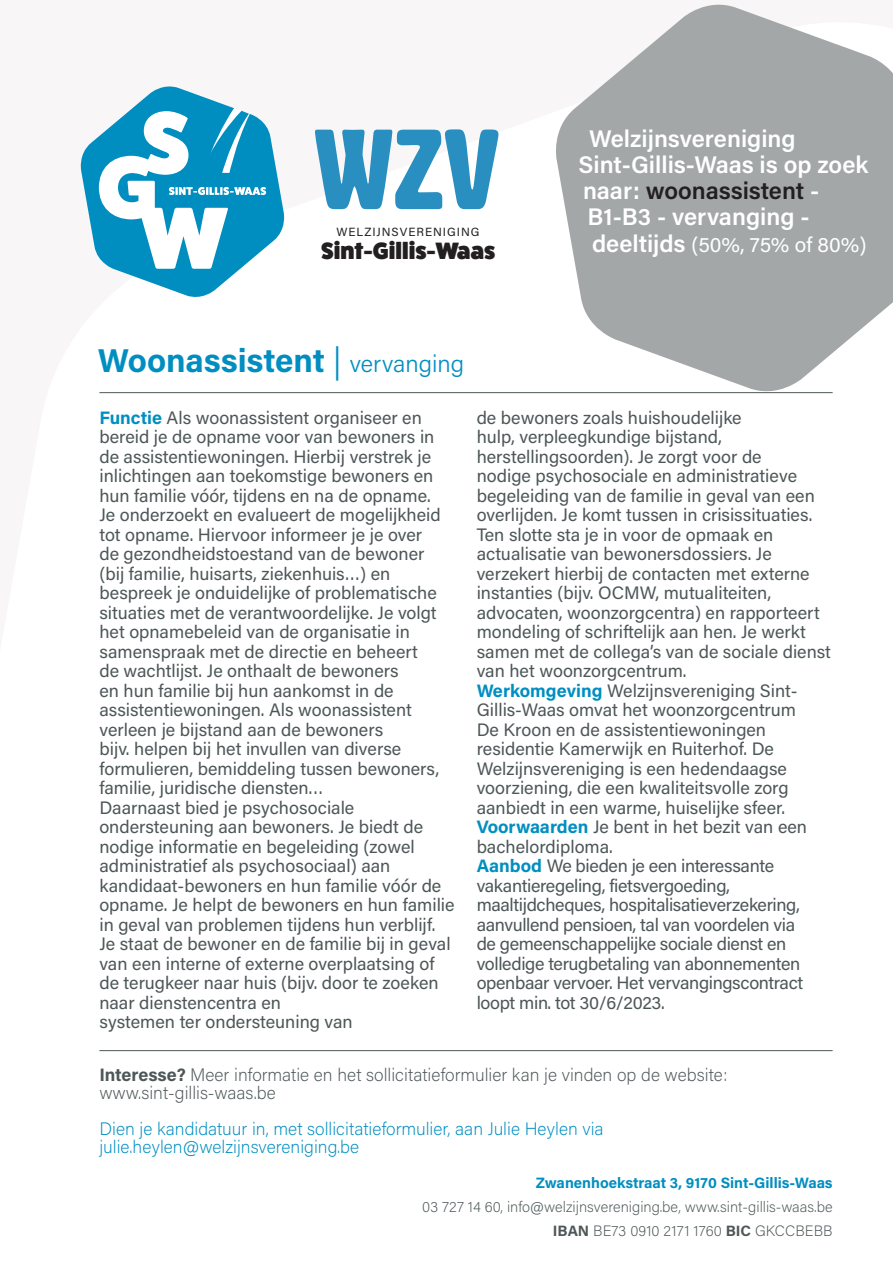
<style>
.page{position:relative;width:893px;height:1263px;background:#fff}
.page>*{position:absolute;margin:0;border:0;box-sizing:border-box;transform-origin:0 0}
.t1{font:111.9px "HWT Artz";color:#298ec0}
.t2{font:700 33px "Acumin Pro";letter-spacing:-.005em;color:#008ec1}
.t3{font:600 24px/26.1px "Acumin Pro";color:#fff}
.t4{font:800 23.7px "Fat Frank";color:#231f20}
.t5{font:21px "Acumin Pro";letter-spacing:.005em;color:#fff}
.t6{font:18px/19.5px "Acumin Pro";color:#4e5758}
.t7{font:18px/19.5px "Acumin Pro";letter-spacing:-.02em;color:#4e5758}
.t8{font:200 18px/18px "Acumin Pro";color:#4e5758}
.t9{font:200 18px/18px "Acumin Pro";color:#008ec1}
.t10{font:200 15px/24px "Acumin Pro";color:#4e5758;text-align:right}
.t11{font:700 15px "Acumin Pro";color:#008ec1}
.t12{font:11.85px "Acumin Pro";letter-spacing:.08em;color:#231f20}
.s1{font-weight:300}
.s2{font-weight:300;font-size:24px}
.s3{color:#231f20}
.s4{font-weight:600;font-size:24px}
.s5{font-weight:700;color:#008ec1}
.s6{font-weight:700}
</style>
<div class="page">
<svg style="left:551px;top:4px;width:342px;height:390px;fill:#a3a7a8"></svg>
<hr style="left:99px;top:392px;width:734px;height:1px;background:#4e5758">
<hr style="left:99px;top:1050px;width:734px;height:1px;background:#4e5758">
<svg style="left:81px;top:86px;width:203px;height:211px"></svg>
<p class="t1" style="left:314px;top:111px;width:187px">WZV</p>
<p class="t12" style="left:336px;top:223px;width:145px">WELZIJNSVERENIGING</p>
<p class="t4" style="left:321px;top:238px;width:176px">Sint-Gillis-Waas</p>
<p class="t2" style="left:98px;top:337px;width:368px">Woonassistent <span class="s1">|</span> <span class="s2">vervanging</span></p>
<p class="t3" style="left:589px;top:124px;width:208px">Welzijnsvereniging</p>
<p class="t3" style="left:579px;top:151px;width:291px">Sint-Gillis-Waas is op zoek naar: <span class="s3">woonassistent</span> -<br>B1-B3 - vervanging -</p>
<p class="t5" style="left:592px;top:230px;width:276px"><span class="s4">deeltijds</span> (50%, 75% of 80%)</p>
<p class="t6" style="left:99px;top:407px;width:343px"><span class="s5">Functie</span> Als woonassistent organiseer en bereid je de opname voor van bewoners in de assistentiewoningen. Hierbij verstrek je inlichtingen aan toekomstige bewoners en hun familie vóór, tijdens en na de opname.<br>Je onderzoekt en evalueert de mogelijkheid tot opname. Hiervoor informeer je je over de gezondheidstoestand van de bewoner (bij familie, huisarts, ziekenhuis…) en bespreek je onduidelijke of problematische situaties met de verantwoordelijke. Je volgt het opnamebeleid van de organisatie in samenspraak met de directie en beheert de wachtlijst. Je onthaalt de bewoners<br>en hun familie bij hun aankomst in de assistentiewoningen. Als woonassistent verleen je bijstand aan de bewoners<br>bijv. helpen bij het invullen van diverse formulieren, bemiddeling tussen bewoners, familie, juridische diensten…</p>
<p class="t6" style="left:99px;top:797px;width:357px">Daarnaast bied je psychosociale ondersteuning aan bewoners. Je biedt de nodige informatie en begeleiding (zowel administratief als psychosociaal) aan kandidaat-bewoners en hun familie vóór de opname. Je helpt de bewoners en hun familie in geval van problemen tijdens hun verblijf.<br>Je staat de bewoner en de familie bij in geval van een interne of externe overplaatsing of de terugkeer naar huis (bijv. door te zoeken naar dienstencentra en</p>
<p class="t6" style="left:99px;top:1011px;width:255px">systemen ter ondersteuning van</p>
<p class="t6" style="left:477px;top:407px;width:340px">de bewoners zoals huishoudelijke<br>hulp, verpleegkundige bijstand, herstellingsoorden). Je zorgt voor de nodige psychosociale en administratieve begeleiding van de familie in geval van een overlijden. Je komt tussen in crisissituaties.</p>
<p class="t6" style="left:477px;top:524px;width:356px">Ten slotte sta je in voor de opmaak en actualisatie van bewonersdossiers. Je verzekert hierbij de contacten met externe instanties (bijv. OCMW, mutualiteiten, advocaten, woonzorgcentra) en rapporteert mondeling of schriftelijk aan hen. Je werkt samen met de collega’s van de sociale dienst van het woonzorgcentrum.</p>
<p class="t6" style="left:477px;top:680px;width:322px"><span class="s5">Werkomgeving</span> Welzijnsvereniging Sint-Gillis-Waas omvat het woonzorgcentrum De Kroon en de assistentiewoningen residentie Kamerwijk en Ruiterhof. De Welzijnsvereniging is een hedendaagse voorziening, die een kwaliteitsvolle zorg aanbiedt in een warme, huiselijke sfeer.</p>
<p class="t6" style="left:477px;top:816px;width:332px"><span class="s5">Voorwaarden</span> Je bent in het bezit van een bachelordiploma.</p>
<p class="t7" style="left:477px;top:855px;width:328px"><span class="s5">Aanbod</span> We bieden je een interessante vakantieregeling, fietsvergoeding, maaltijdcheques, hospitalisatieverzekering, aanvullend pensioen, tal van voordelen via de gemeenschappelijke sociale dienst en volledige terugbetaling van abonnementen openbaar vervoer. Het vervangingscontract loopt min. tot 30/6/2023.</p>
<p class="t8" style="left:99px;top:1065px;width:629px"><span class="s6">Interesse?</span> Meer informatie en het sollicitatieformulier kan je vinden op de website: www.sint-gillis-waas.be</p>
<p class="t9" style="left:99px;top:1119px;width:506px">Dien je kandidatuur in, met sollicitatieformulier, aan Julie Heylen via julie.heylen@welzijnsvereniging.be</p>
<p class="t11" style="left:536px;top:1172px;width:298px">Zwanenhoekstraat 3, 9170 Sint-Gillis-Waas</p>
<p class="t10" style="left:422px;top:1194px;width:412px">03 727 14 60, info@welzijnsvereniging.be, www.sint-gillis-waas.be<br><span class="s6">IBAN</span> BE73 0910 2171 1760 <span class="s6">BIC</span> GKCCBEBB</p>
</div>
